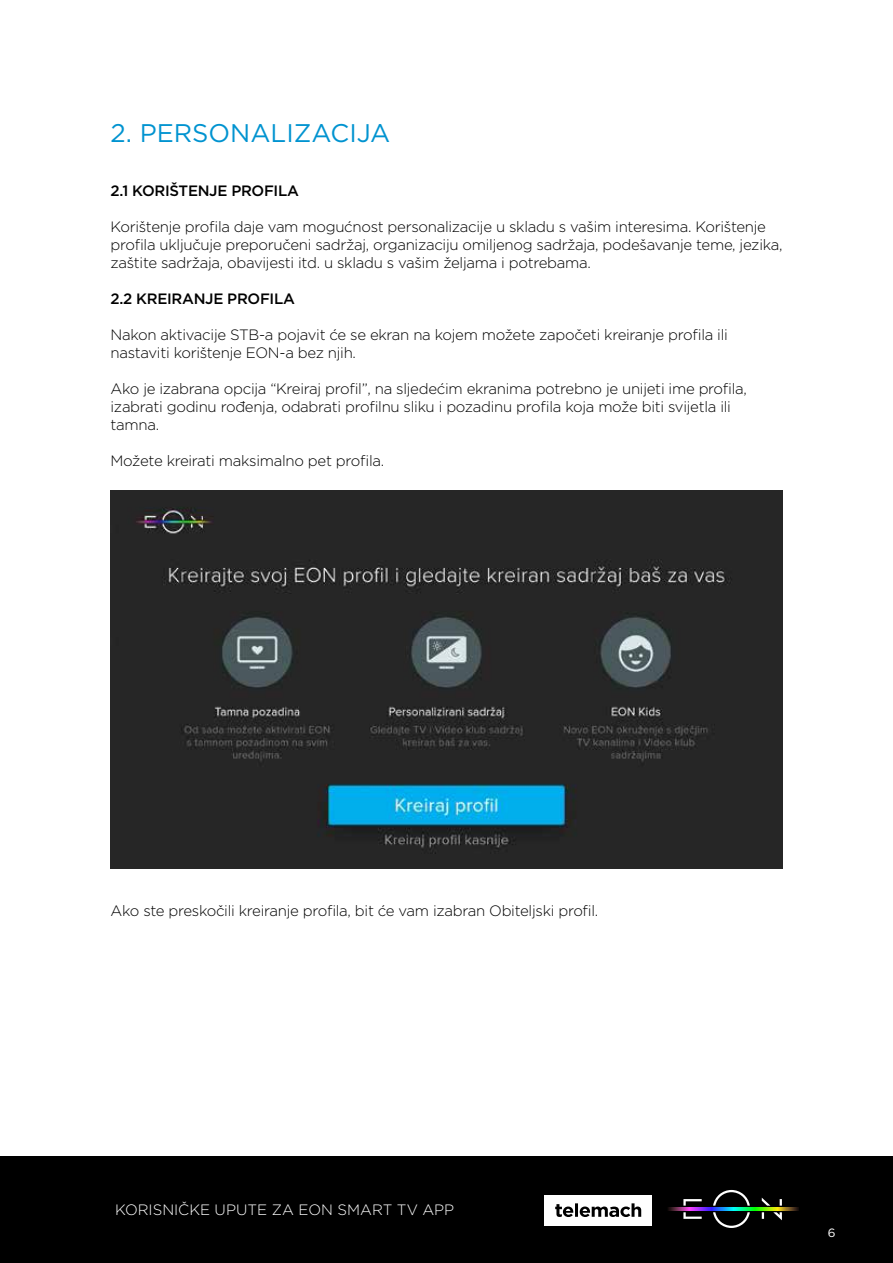
<style>
.page{position:relative;width:893px;height:1263px;background:#fff}
.page>*{position:absolute;margin:0;border:0;box-sizing:border-box;transform-origin:0 0}
.t1{font:25.5px "Gotham";color:#0093d0}
.t2{font:300 15px/18px "Gotham";letter-spacing:-.02em;color:#000}
.t3{font:500 15px "Gotham";letter-spacing:-.02em;color:#000}
.t4{font:300 15px "Gotham";color:#fff}
.t5{font:12px "Gotham";color:#fff}
</style>
<div class="page">
<div style="left:0;top:1157px;width:893px;height:106px;background:#000"></div>
<svg style="left:683px;top:1190px;width:99px;height:38px"></svg>
<svg style="left:668px;top:1207px;width:131px;height:3px"></svg>
<div style="left:544px;top:1195px;width:108px;height:31px;background:#fff"></div>
<svg style="left:555px;top:1203px;width:86px;height:14px"></svg>
<img style="left:111px;top:490px;width:671px;height:378px">
<h1 class="t1" style="left:111px;top:116px;width:281px">2. PERSONALIZACIJA</h1>
<p class="t3" style="left:111px;top:181px;width:190px">2.1 KORIŠTENJE PROFILA</p>
<p class="t2" style="left:111px;top:217px;width:673px">Korištenje profila daje vam mogućnost personalizacije u skladu s vašim interesima. Korištenje profila uključuje preporučeni sadržaj, organizaciju omiljenog sadržaja, podešavanje teme, jezika, zaštite sadržaja, obavijesti itd. u skladu s vašim željama i potrebama.</p>
<p class="t3" style="left:111px;top:289px;width:186px">2.2 KREIRANJE PROFILA</p>
<p class="t2" style="left:111px;top:325px;width:619px">Nakon aktivacije STB-a pojavit će se ekran na kojem možete započeti kreiranje profila ili nastaviti korištenje EON-a bez njih.</p>
<p class="t2" style="left:111px;top:379px;width:638px">Ako je izabrana opcija “Kreiraj profil”, na sljedećim ekranima potrebno je unijeti ime profila, izabrati godinu rođenja, odabrati profilnu sliku i pozadinu profila koja može biti svijetla ili tamna.</p>
<p class="t2" style="left:111px;top:451px;width:275px">Možete kreirati maksimalno pet profila.</p>
<p class="t2" style="left:111px;top:901px;width:489px">Ako ste preskočili kreiranje profila, bit će vam izabran Obiteljski profil.</p>
<p class="t4" style="left:115px;top:1201px;width:341px">KORISNIČKE UPUTE ZA EON SMART TV APP</p>
<p class="t5" style="left:828px;top:1225px;width:9px">6</p>
</div>
